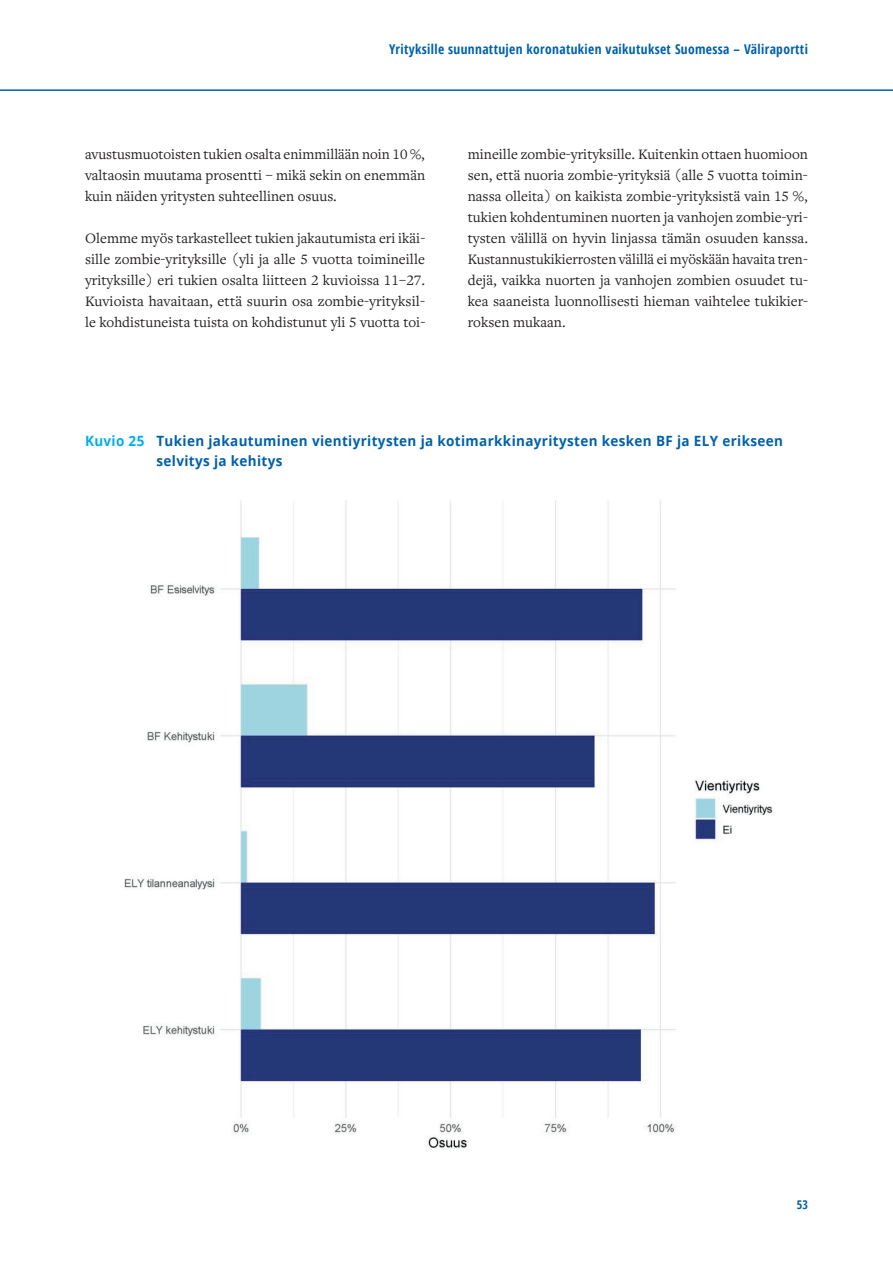
<style>
.page{position:relative;width:893px;height:1263px;background:#fff}
.page>*{position:absolute;margin:0;border:0;box-sizing:border-box;transform-origin:0 0}
.t1{font:15px/21px "Freight Text Pro";color:#231f20;text-align:justify}
.t2{font:700 14.1px/19.5px "Open Sans";letter-spacing:.025em;color:#0161aa;scale:.95 1}
.t3{font:700 condensed 13.5px "Open Sans";letter-spacing:.025em;color:#0161aa}
.t4{font:700 condensed 12px "Open Sans";color:#0161aa}
.s1{color:#00aeef}
</style>
<div class="page">
<hr style="left:0;top:89px;width:893px;height:2px;background:#0161aa">
<img style="left:124px;top:500px;width:649px;height:649px">
<p class="t3" style="left:389px;top:40px;width:420px">Yrityksille suunnattujen koronatukien vaikutukset Suomessa – Väliraportti</p>
<p class="t1" style="left:85px;top:143px;width:342px">avustusmuotoisten tukien osalta enimmillään noin 10 %, valtaosin muutama prosentti – mikä sekin on enemmän kuin näiden yritysten suhteellinen osuus.</p>
<p class="t1" style="left:85px;top:227px;width:342px">Olemme myös tarkastelleet tukien jakautumista eri ikäi&shy;sille zombie-yrityksille (yli ja alle 5 vuotta toimineille yrityksille) eri tukien osalta liitteen 2 kuvioissa 11–27.<br>Kuvioista havaitaan, että suurin osa zombie-yrityksil&shy;le kohdistuneista tuista on kohdistunut yli 5 vuotta toi-</p>
<p class="t1" style="left:468px;top:143px;width:342px">mineille zombie-yrityksille. Kuitenkin ottaen huomioon sen, että nuoria zombie-yrityksiä (alle 5 vuotta toimin&shy;nassa olleita) on kaikista zombie-yrityksistä vain 15 %, tukien kohdentuminen nuorten ja vanhojen zombie-yri&shy;tysten välillä on hyvin linjassa tämän osuuden kanssa.<br>Kustannustukikierrosten välillä ei myöskään havaita tren&shy;dejä, vaikka nuorten ja vanhojen zombien osuudet tu&shy;kea saaneista luonnollisesti hieman vaihtelee tukikier&shy;roksen mukaan.</p>
<p class="t2" style="left:156px;top:431px;width:661px;text-indent:-71px"><span class="s1">Kuvio 25</span> Tukien jakautuminen vientiyritysten ja kotimarkkinayritysten kesken BF ja ELY erikseen selvitys ja kehitys</p>
<p class="t4" style="left:797px;top:1196px;width:13px">53</p>
</div>
